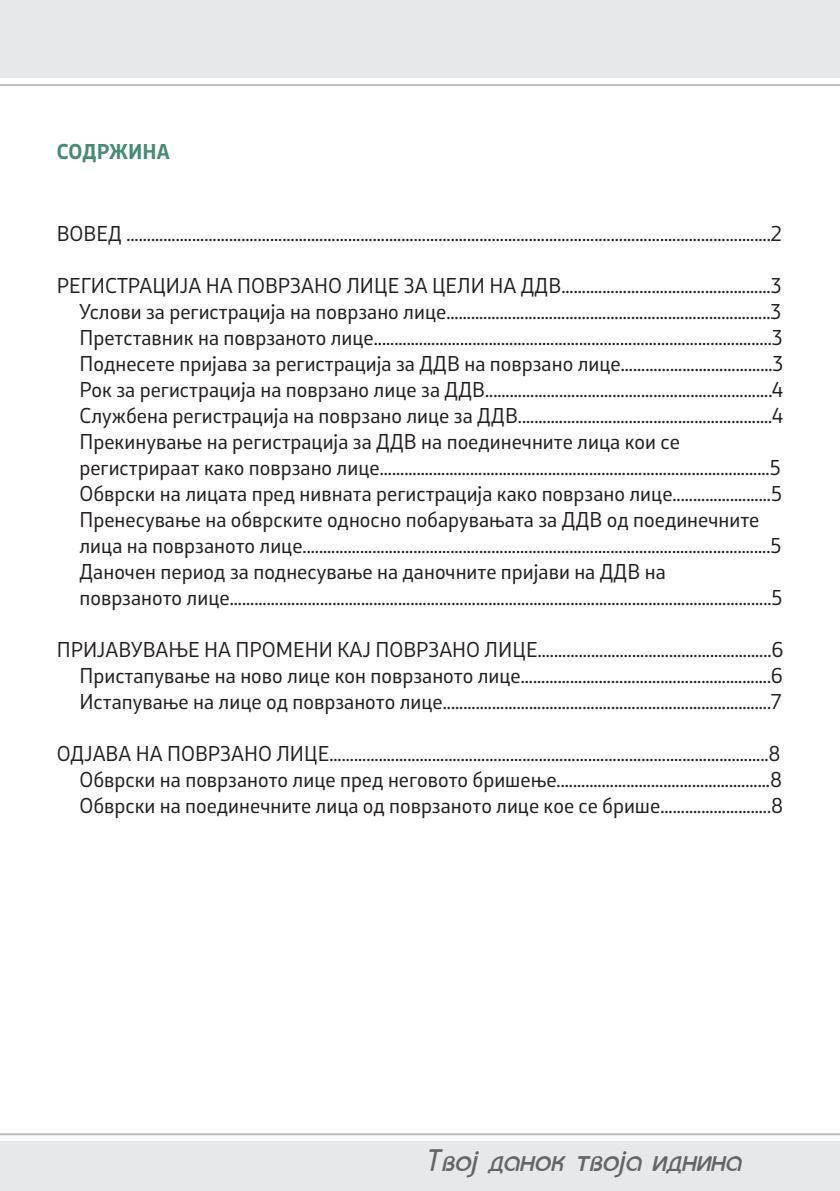
<style>
.page{position:relative;width:840px;height:1191px;background:#fff}
.page>*{position:absolute;margin:0;border:0;box-sizing:border-box;transform-origin:0 0}
.t1{font:italic 34px "C Bahamas";color:#636566}
.sodrzina{font:20px/26px "Stobi Sans";color:#231f20}
.glaven_naslov{font:700 20px "Stobi Sans";color:#468b74}
</style>
<div class="page">
<div style="left:0;top:0;width:839px;height:78px;background:#e7e8e9"></div>
<hr style="left:0;top:84px;width:839px;height:2px;background:#bcbdbe">
<div style="left:0;top:1141px;width:839px;height:50px;background:#e7e8e9"></div>
<hr style="left:0;top:1133px;width:839px;height:2px;background:#bcbdbe">
<p class="glaven_naslov" style="left:57px;top:138px;width:114px">СОДРЖИНА</p>
<p class="sodrzina" style="left:57px;top:220px;width:726px">ВОВЕД .............................................................................................................................................................2</p>
<p class="sodrzina" style="left:57px;top:272px;width:725px">РЕГИСТРАЦИЈА НА ПОВРЗАНО ЛИЦЕ ЗА ЦЕЛИ НА ДДВ...................................................3</p>
<p class="sodrzina" style="left:79px;top:298px;width:703px">Услови за регистрација на поврзано лице...............................................................................3</p>
<p class="sodrzina" style="left:79px;top:324px;width:704px">Претставник на поврзаното лице.................................................................................................3</p>
<p class="sodrzina" style="left:79px;top:350px;width:705px">Поднесете пријава за регистрација за ДДВ на поврзано лице.....................................3</p>
<p class="sodrzina" style="left:79px;top:376px;width:704px">Рок за регистрација на поврзано лице за ДДВ......................................................................4</p>
<p class="sodrzina" style="left:79px;top:402px;width:704px">Службена регистрација на поврзано лице за ДДВ..............................................................4</p>
<p class="sodrzina" style="left:79px;top:428px;width:702px">Прекинување на регистрација за ДДВ на поединечните лица кои се регистрираат како поврзано лице...............................................................................................5</p>
<p class="sodrzina" style="left:79px;top:480px;width:703px">Обврски на лицата пред нивната регистрација како поврзано лице........................5</p>
<p class="sodrzina" style="left:79px;top:506px;width:702px">Пренесување на обврските односно побарувањата за ДДВ од поединечните лица на поврзаното лице..................................................................................................................5</p>
<p class="sodrzina" style="left:79px;top:558px;width:704px">Даночен период за поднесување на даночните пријави на ДДВ на<br>поврзаното лице....................................................................................................................................5</p>
<p class="sodrzina" style="left:57px;top:636px;width:727px">ПРИЈАВУВАЊЕ НА ПРОМЕНИ КАЈ ПОВРЗАНО ЛИЦЕ.........................................................6</p>
<p class="sodrzina" style="left:79px;top:662px;width:704px">Пристапување на ново лице кон поврзаното лице.............................................................6</p>
<p class="sodrzina" style="left:79px;top:688px;width:702px">Истапување на лице од поврзаното лице................................................................................7</p>
<p class="sodrzina" style="left:57px;top:740px;width:725px">ОДЈАВА НА ПОВРЗАНО ЛИЦЕ...........................................................................................................8</p>
<p class="sodrzina" style="left:79px;top:766px;width:703px">Обврски на поврзаното лице пред неговото бришење....................................................8</p>
<p class="sodrzina" style="left:79px;top:792px;width:704px">Обврски на поединечните лица од поврзаното лице кое се брише...........................8</p>
<p class="t1" style="left:425px;top:1146px;width:318px">Tvoj danok tvoja idnina</p>
</div>
